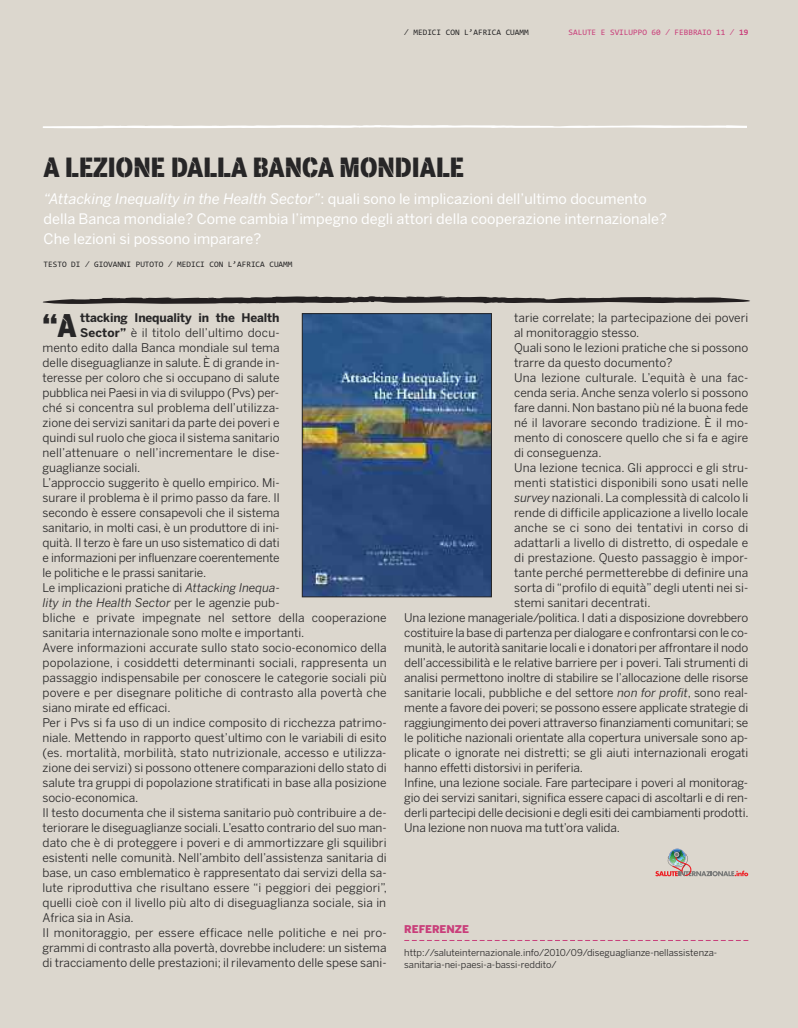
<style>
.page{position:relative;width:798px;height:1028px;background:#fff}
.page>*{position:absolute;margin:0;border:0;box-sizing:border-box;transform-origin:0 0}
.t1{font:30.88px "cuammstencil stencil";color:#272627}
.t2{font:26.25px "cuammstencil stencil";color:#272627}
.t3{font:14.38px/20px "Benton Sans";color:#fff}
.t4{font:11.88px "Benton Sans";color:#272627}
.t5{font:italic 11.88px "Benton Sans";letter-spacing:.005em;color:#272627}
.t6{font:700 11.88px "Benton Sans";letter-spacing:-.01em;color:#272627}
.t7{font:900 10.62px "Benton Sans";color:#c93e7a}
.t8{font:9.38px/11.9px "Benton Sans";color:#272627}
.t9{font:8.38px "Consolas";color:#272627}
.t10{font:8.38px "Consolas";color:#c93e7a}
.s1{font-weight:700}
.s2{font-style:italic}
.s3{font-style:normal}
</style>
<div class="page">
<div style="left:0;top:0;width:797px;height:1028px;background:#dcd7ce"></div>
<svg style="left:43px;top:125px;width:703px;height:3px"></svg>
<svg style="left:43px;top:296px;width:706px;height:8px"></svg>
<svg style="left:404px;top:940px;width:344px;height:1px"></svg>
<img style="left:304px;top:315px;width:185px;height:280px">
<div style="left:302px;top:313px;width:189px;height:284px;border:1px solid #272627"></div>
<svg style="left:655px;top:848px;width:93px;height:28px"></svg>
<p class="t9" style="left:404px;top:28px;width:126px">⁄ MEDICI CON L’AFRICA CUAMM</p>
<p class="t10" style="left:568px;top:28px;width:181px">SALUTE E SVILUPPO 60 ⁄ FEBBRAIO 11 ⁄ <span class="s1">19</span></p>
<h2 class="t2" style="left:44px;top:152px;width:421px">A LEZIONE DALLA BANCA MONDIALE</h2>
<p class="t3" style="left:44px;top:189px;width:624px"><span class="s2">“Attacking Inequality in the Health Sector”</span>: quali sono le implicazioni dell’ultimo documento della Banca mondiale? Come cambia l’impegno degli attori della cooperazione internazionale?<br>Che lezioni si possono imparare?</p>
<p class="t9" style="left:44px;top:259px;width:250px">TESTO DI ⁄ GIOVANNI PUTOTO ⁄ MEDICI CON L’AFRICA CUAMM</p>
<h1 class="t1" style="left:43px;top:308px;width:36px">“A</h1>
<p class="t6" style="left:80px;top:311px;width:201px">ttacking Inequality in the Health</p>
<p class="t4" style="left:80px;top:326px;width:201px"><span class="s1">Sector”</span> è il titolo dell’ultimo docu-</p>
<p class="t4" style="left:43px;top:341px;width:238px">mento edito dalla Banca mondiale sul tema</p>
<p class="t4" style="left:43px;top:356px;width:238px">delle diseguaglianze in salute. È di grande in-</p>
<p class="t4" style="left:43px;top:371px;width:238px">teresse per coloro che si occupano di salute</p>
<p class="t4" style="left:43px;top:386px;width:238px">pubblica nei Paesi in via di sviluppo (Pvs) per-</p>
<p class="t4" style="left:43px;top:401px;width:238px">ché si concentra sul problema dell’utilizza-</p>
<p class="t4" style="left:43px;top:416px;width:238px">zione dei servizi sanitari da parte dei poveri e</p>
<p class="t4" style="left:43px;top:431px;width:238px">quindi sul ruolo che gioca il sistema sanitario</p>
<p class="t4" style="left:43px;top:446px;width:238px">nell’attenuare o nell’incrementare le dise-</p>
<p class="t4" style="left:43px;top:461px;width:99px">guaglianze sociali.</p>
<p class="t4" style="left:43px;top:476px;width:238px">L’approccio suggerito è quello empirico. Mi-</p>
<p class="t4" style="left:43px;top:491px;width:238px">surare il problema è il primo passo da fare. Il</p>
<p class="t4" style="left:43px;top:506px;width:238px">secondo è essere consapevoli che il sistema</p>
<p class="t4" style="left:43px;top:521px;width:238px">sanitario, in molti casi, è un produttore di ini-</p>
<p class="t4" style="left:43px;top:536px;width:238px">quità. Il terzo è fare un uso sistematico di dati</p>
<p class="t4" style="left:43px;top:551px;width:238px">e informazioni per influenzare coerentemente</p>
<p class="t4" style="left:43px;top:566px;width:165px">le politiche e le prassi sanitarie.</p>
<p class="t4" style="left:43px;top:581px;width:238px">Le implicazioni pratiche di <span class="s2">Attacking Inequa-</span></p>
<p class="t5" style="left:43px;top:596px;width:238px">lity in the Health Sector <span class="s3">per le agenzie pub-</span></p>
<p class="t4" style="left:43px;top:611px;width:345px">bliche e private impegnate nel settore della cooperazione</p>
<p class="t4" style="left:43px;top:626px;width:263px">sanitaria internazionale sono molte e importanti.</p>
<p class="t4" style="left:43px;top:641px;width:345px">Avere informazioni accurate sullo stato socio-economico della</p>
<p class="t4" style="left:43px;top:656px;width:345px">popolazione, i cosiddetti determinanti sociali, rappresenta un</p>
<p class="t4" style="left:43px;top:671px;width:345px">passaggio indispensabile per conoscere le categorie sociali più</p>
<p class="t4" style="left:43px;top:686px;width:345px">povere e per disegnare politiche di contrasto alla povertà che</p>
<p class="t4" style="left:43px;top:701px;width:130px">siano mirate ed efficaci.</p>
<p class="t4" style="left:43px;top:716px;width:345px">Per i Pvs si fa uso di un indice composito di ricchezza patrimo-</p>
<p class="t4" style="left:43px;top:731px;width:345px">niale. Mettendo in rapporto quest’ultimo con le variabili di esito</p>
<p class="t4" style="left:43px;top:746px;width:345px">(es. mortalità, morbilità, stato nutrizionale, accesso e utilizza-</p>
<p class="t4" style="left:43px;top:761px;width:345px">zione dei servizi) si possono ottenere comparazioni dello stato di</p>
<p class="t4" style="left:43px;top:776px;width:345px">salute tra gruppi di popolazione stratificati in base alla posizione</p>
<p class="t4" style="left:43px;top:791px;width:97px">socio-economica.</p>
<p class="t4" style="left:43px;top:806px;width:345px">Il testo documenta che il sistema sanitario può contribuire a de-</p>
<p class="t4" style="left:43px;top:821px;width:345px">teriorare le diseguaglianze sociali. L’esatto contrario del suo man-</p>
<p class="t4" style="left:43px;top:836px;width:345px">dato che è di proteggere i poveri e di ammortizzare gli squilibri</p>
<p class="t4" style="left:43px;top:851px;width:345px">esistenti nelle comunità. Nell’ambito dell’assistenza sanitaria di</p>
<p class="t4" style="left:43px;top:866px;width:345px">base, un caso emblematico è rappresentato dai servizi della sa-</p>
<p class="t4" style="left:43px;top:881px;width:346px">lute riproduttiva che risultano essere “i peggiori dei peggiori”,</p>
<p class="t4" style="left:43px;top:896px;width:345px">quelli cioè con il livello più alto di diseguaglianza sociale, sia in</p>
<p class="t4" style="left:43px;top:911px;width:93px">Africa sia in Asia.</p>
<p class="t4" style="left:43px;top:926px;width:345px">Il monitoraggio, per essere efficace nelle politiche e nei pro-</p>
<p class="t4" style="left:43px;top:941px;width:345px">grammi di contrasto alla povertà, dovrebbe includere: un sistema</p>
<p class="t4" style="left:43px;top:956px;width:345px">di tracciamento delle prestazioni; il rilevamento delle spese sani-</p>
<p class="t4" style="left:514px;top:311px;width:235px">tarie correlate; la partecipazione dei poveri</p>
<p class="t4" style="left:514px;top:326px;width:127px">al monitoraggio stesso.</p>
<p class="t4" style="left:514px;top:341px;width:235px">Quali sono le lezioni pratiche che si possono</p>
<p class="t4" style="left:514px;top:356px;width:160px">trarre da questo documento?</p>
<p class="t4" style="left:514px;top:371px;width:235px">Una lezione culturale. L’equità è una fac-</p>
<p class="t4" style="left:514px;top:386px;width:235px">cenda seria.Anche senza volerlo si possono</p>
<p class="t4" style="left:514px;top:401px;width:235px">fare danni. Non bastano più né la buona fede</p>
<p class="t4" style="left:514px;top:416px;width:235px">né il lavorare secondo tradizione. È il mo-</p>
<p class="t4" style="left:514px;top:431px;width:235px">mento di conoscere quello che si fa e agire</p>
<p class="t4" style="left:514px;top:446px;width:89px">di conseguenza.</p>
<p class="t4" style="left:514px;top:461px;width:236px">Una lezione tecnica. Gli approcci e gli stru-</p>
<p class="t4" style="left:514px;top:476px;width:235px">menti statistici disponibili sono usati nelle</p>
<p class="t4" style="left:514px;top:491px;width:235px"><span class="s2">survey</span> nazionali. La complessità di calcolo li</p>
<p class="t4" style="left:514px;top:506px;width:235px">rende di difficile applicazione a livello locale</p>
<p class="t4" style="left:514px;top:521px;width:235px">anche se ci sono dei tentativi in corso di</p>
<p class="t4" style="left:514px;top:536px;width:235px">adattarli a livello di distretto, di ospedale e</p>
<p class="t4" style="left:514px;top:551px;width:235px">di prestazione. Questo passaggio è impor-</p>
<p class="t4" style="left:514px;top:566px;width:235px">tante perché permetterebbe di definire una</p>
<p class="t4" style="left:514px;top:581px;width:236px">sorta di “profilo di equità”degli utenti nei si-</p>
<p class="t4" style="left:514px;top:596px;width:138px">stemi sanitari decentrati.</p>
<p class="t4" style="left:404px;top:611px;width:345px">Una lezione manageriale/politica. I dati a disposizione dovrebbero</p>
<p class="t4" style="left:404px;top:626px;width:345px">costituire la base di partenza per dialogare e confrontarsi con le co-</p>
<p class="t4" style="left:404px;top:641px;width:345px">munità, le autorità sanitarie locali e i donatori per affrontare il nodo</p>
<p class="t4" style="left:404px;top:656px;width:345px">dell’accessibilità e le relative barriere per i poveri. Tali strumenti di</p>
<p class="t4" style="left:404px;top:671px;width:345px">analisi permettono inoltre di stabilire se l’allocazione delle risorse</p>
<p class="t4" style="left:404px;top:686px;width:345px">sanitarie locali, pubbliche e del settore <span class="s2">non for profit</span>, sono real-</p>
<p class="t4" style="left:404px;top:701px;width:345px">mente a favore dei poveri; se possono essere applicate strategie di</p>
<p class="t4" style="left:404px;top:716px;width:345px">raggiungimento dei poveri attraverso finanziamenti comunitari; se</p>
<p class="t4" style="left:404px;top:731px;width:345px">le politiche nazionali orientate alla copertura universale sono ap-</p>
<p class="t4" style="left:404px;top:746px;width:345px">plicate o ignorate nei distretti; se gli aiuti internazionali erogati</p>
<p class="t4" style="left:404px;top:761px;width:180px">hanno effetti distorsivi in periferia.</p>
<p class="t4" style="left:404px;top:776px;width:345px">Infine, una lezione sociale. Fare partecipare i poveri al monitorag-</p>
<p class="t4" style="left:404px;top:791px;width:345px">gio dei servizi sanitari, significa essere capaci di ascoltarli e di ren-</p>
<p class="t4" style="left:404px;top:806px;width:346px">derli partecipi delle decisioni e degli esiti dei cambiamenti prodotti.</p>
<p class="t4" style="left:404px;top:821px;width:217px">Una lezione non nuova ma tutt’ora valida.</p>
<p class="t7" style="left:404px;top:923px;width:66px">REFERENZE</p>
<p class="t8" style="left:404px;top:946px;width:314px">http://saluteinternazionale.info/2010/09/diseguaglianze-nellassistenza&shy;sanitaria-nei-paesi-a-bassi-reddito/</p>
</div>
